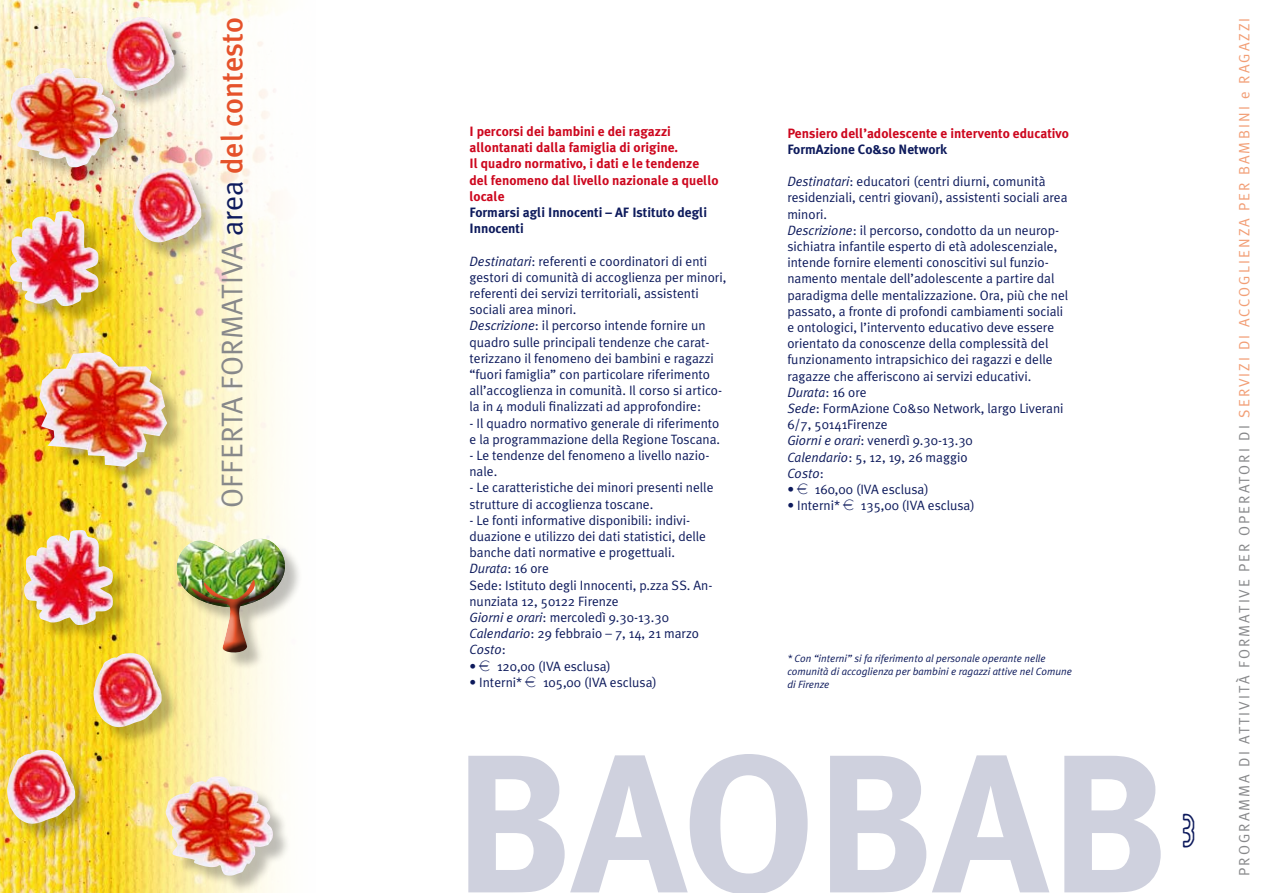
<style>
.page{position:relative;width:1263px;height:893px;background:#fff}
.page>*{position:absolute;margin:0;border:0;box-sizing:border-box;transform-origin:0 0}
.t1{font:700 196.5px "Meta Plus";color:#cfd1de}
.t2{font:30px "Meta Plus Normal";color:#87888a}
.t3{font:30px "Anime I";color:#0d1a5c}
.t4{font:15px "Meta Plus Normal";letter-spacing:.13em;color:#87888a}
.t5{font:13.5px/16.2px "Meta Plus Normal";color:#0d1a5c}
.t6{font:700 13.5px/16.2px "Meta Plus";color:#cd071e}
.t7{font:700 13.5px/16.2px "Meta Plus";color:#0d1a5c}
.t8{font:italic 10.5px/12.6px "Meta Plus Normal";color:#0d1a5c}
.s1{color:#0d1a5c}
.s2{font-family:"Meta Plus";font-weight:500;color:#e5522a}
.s3{color:#f29e75}
.s4{font-style:italic}
.s5{font-family:"Eurofont"}
</style>
<div class="page">
<img style="left:0;top:0;width:278px;height:893px">
<div style="left:13px;top:70px;width:122px;height:115px;background:#000;opacity:.25"></div>
<img style="left:10px;top:68px;width:108px;height:99px">
<div style="left:42px;top:354px;width:143px;height:130px;background:#000;opacity:.25"></div>
<img style="left:39px;top:352px;width:128px;height:115px">
<div style="left:168px;top:779px;width:123px;height:114px;background:#000;opacity:.25"></div>
<img style="left:165px;top:776px;width:108px;height:100px">
<div style="left:26px;top:532px;width:105px;height:111px;background:#000;opacity:.25"></div>
<img style="left:23px;top:530px;width:90px;height:96px">
<div style="left:12px;top:213px;width:104px;height:111px;background:#000;opacity:.25"></div>
<img style="left:9px;top:211px;width:90px;height:96px">
<div style="left:96px;top:655px;width:84px;height:91px;background:#000;opacity:.25"></div>
<img style="left:94px;top:653px;width:68px;height:75px">
<div style="left:9px;top:752px;width:85px;height:90px;background:#000;opacity:.25"></div>
<img style="left:7px;top:750px;width:68px;height:75px">
<div style="left:109px;top:19px;width:84px;height:90px;background:#000;opacity:.25"></div>
<img style="left:106px;top:17px;width:68px;height:75px">
<div style="left:135px;top:171px;width:85px;height:90px;background:#000;opacity:.25"></div>
<img style="left:133px;top:168px;width:68px;height:75px">
<div style="left:179px;top:541px;width:124px;height:129px;background:#000;opacity:.25"></div>
<div style="left:174px;top:536px;width:111px;height:117px;background:#fff;opacity:.75"></div>
<div style="left:174px;top:545px;width:111px;height:108px;background:#000;opacity:.75"></div>
<h2 class="t2" style="left:215px;top:508px;width:492px;rotate:-90deg">OFFERTA FORMATIVA <span class="s1">area</span> <span class="s2">del contesto</span></h2>
<p class="t4" style="left:1235px;top:876px;width:859px;rotate:-90deg">PROGRAMMA DI ATTIVITÀ FORMATIVE PER OPERATORI DI <span class="s3">SERVIZI DI ACCOGLIENZA PER BAMBINI e RAGAZZI</span></p>
<p class="t6" style="left:469px;top:123px;width:251px">I percorsi dei bambini e dei ragazzi allontanati dalla famiglia di origine.<br>Il quadro normativo, i dati e le tendenze del fenomeno dal livello nazionale a quello locale</p>
<p class="t7" style="left:469px;top:204px;width:239px">Formarsi agli Innocenti – AF Istituto degli<br>Innocenti</p>
<p class="t5" style="left:469px;top:253px;width:258px"><span class="s4">Destinatari</span>: referenti e coordinatori di enti gestori di comunità di accoglienza per minori, referenti dei servizi territoriali, assistenti sociali area minori.<br><span class="s4">Descrizione</span>: il percorso intende fornire un quadro sulle principali tendenze che carat&shy;terizzano il fenomeno dei bambini e ragazzi “fuori famiglia” con particolare riferimento all’accoglienza in comunità. Il corso si artico&shy;la in 4 moduli finalizzati ad approfondire:</p>
<p class="t5" style="left:469px;top:415px;width:252px">- Il quadro normativo generale di riferimento e la programmazione della Regione Toscana.</p>
<p class="t5" style="left:469px;top:447px;width:241px">- Le tendenze del fenomeno a livello nazio&shy;nale.</p>
<p class="t5" style="left:469px;top:479px;width:246px">- Le caratteristiche dei minori presenti nelle strutture di accoglienza toscane.</p>
<p class="t5" style="left:469px;top:512px;width:244px">- Le fonti informative disponibili: indivi&shy;duazione e utilizzo dei dati statistici, delle banche dati normative e progettuali.<br><span class="s4">Durata</span>: 16 ore<br>Sede: Istituto degli Innocenti, p.zza SS. An&shy;nunziata 12, 50122 Firenze<br><span class="s4">Giorni e orari</span>: mercoledì 9.30-13.30<br><span class="s4">Calendario</span>: 29 febbraio – 7, 14, 21 marzo <span class="s4">Costo</span>:</p>
<p class="t5" style="left:469px;top:658px;width:143px">• <span class="s5">A</span> 120,00 (IVA esclusa)</p>
<p class="t5" style="left:469px;top:674px;width:189px">• Interni* <span class="s5">A</span> 105,00 (IVA esclusa)</p>
<p class="t6" style="left:787px;top:125px;width:283px">Pensiero dell’adolescente e intervento educativo</p>
<p class="t7" style="left:787px;top:141px;width:161px">FormAzione Co&amp;so Network</p>
<p class="t5" style="left:787px;top:173px;width:282px"><span class="s4">Destinatari</span>: educatori (centri diurni, comunità residenziali, centri giovani), assistenti sociali area minori.<br><span class="s4">Descrizione</span>: il percorso, condotto da un neurop&shy;sichiatra infantile esperto di età adolescenziale, intende fornire elementi conoscitivi sul funzio&shy;namento mentale dell’adolescente a partire dal paradigma delle mentalizzazione. Ora, più che nel passato, a fronte di profondi cambiamenti sociali e ontologici, l’intervento educativo deve essere orientato da conoscenze della complessità del funzionamento intrapsichico dei ragazzi e delle ragazze che afferiscono ai servizi educativi.<br><span class="s4">Durata</span>: 16 ore<br><span class="s4">Sede</span>: FormAzione Co&amp;so Network, largo Liverani 6/7, 50141Firenze<br><span class="s4">Giorni e orari</span>: venerdì 9.30-13.30<br><span class="s4">Calendario</span>: 5, 12, 19, 26 maggio<br><span class="s4">Costo</span>:</p>
<p class="t5" style="left:787px;top:481px;width:143px">• <span class="s5">A</span> 160,00 (IVA esclusa)</p>
<p class="t5" style="left:787px;top:497px;width:189px">• Interni* <span class="s5">A</span> 135,00 (IVA esclusa)</p>
<p class="t8" style="left:787px;top:652px;width:286px">* Con “interni” si fa riferimento al personale operante nelle comunità di accoglienza per bambini e ragazzi attive nel Comune di Firenze</p>
<h1 class="t1" style="left:452px;top:711px;width:718px">BAOBAB</h1>
<h2 class="t3" style="left:1183px;top:814px;width:13px">3</h2>
</div>
